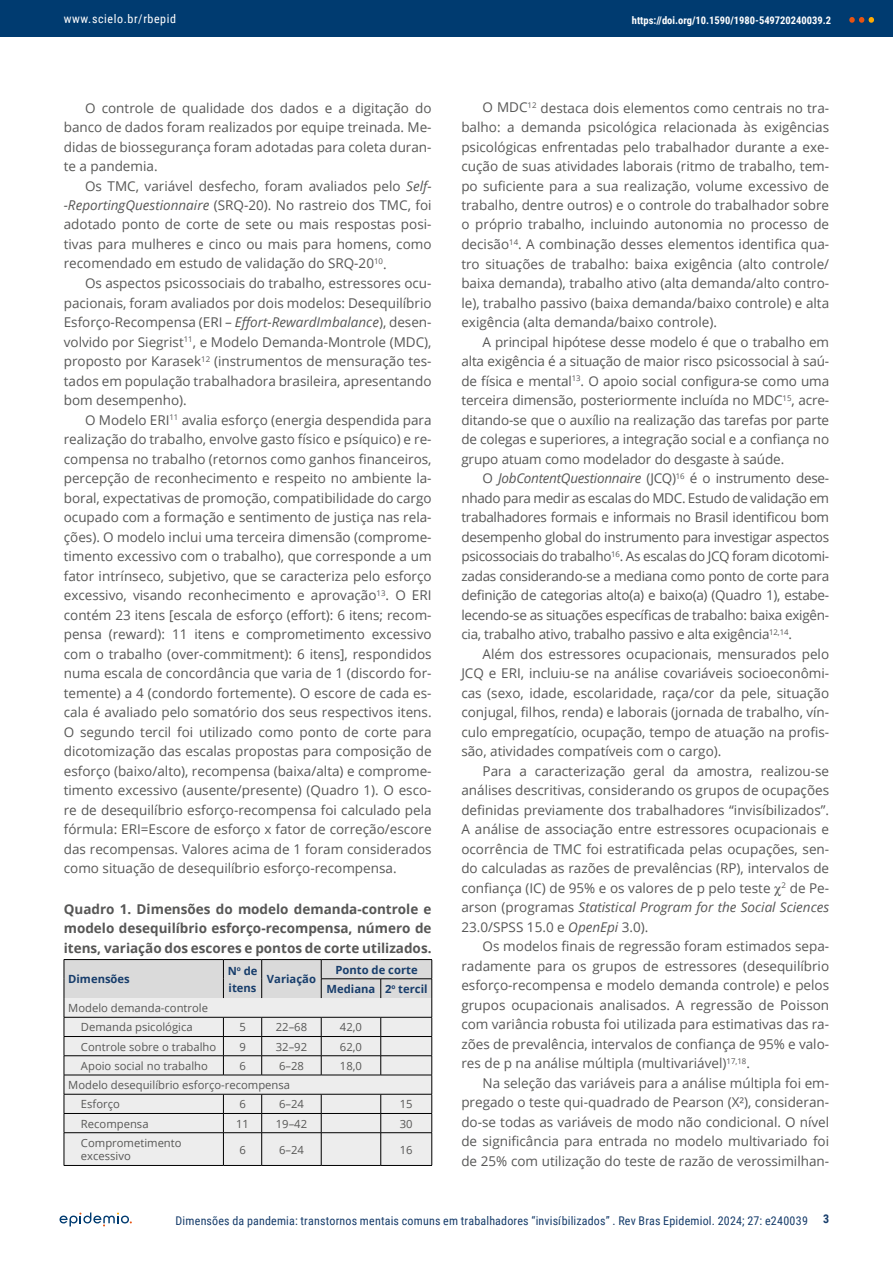
<style>
.page{position:relative;width:893px;height:1263px;background:#fff}
.page>*{position:absolute;margin:0;border:0;box-sizing:border-box;transform-origin:0 0}
.t1{font:13.5px/19.5px "Open Sans";color:#575756;text-align:justify}
.t2{font:700 13.5px/19.5px "Open Sans";color:#575756;text-align:justify}
.t3{font:12px "Roboto Condensed";letter-spacing:.015em;color:#173d6b}
.t4{font:12px "Roboto Condensed";letter-spacing:.05em;color:#fff}
.t5{font:700 12px "Roboto Condensed";color:#173d6b}
.t6{font:11.25px/19.2px "Open Sans";color:#575756}
.t7{font:700 11.25px/16.8px "Open Sans";color:#173d6b}
.t8{font:700 10.5px "Roboto Condensed";color:#fff}
.s1{font-style:italic}
</style>
<div class="page">
<div style="left:0;top:0;width:893px;height:36px;background:#003b70"></div>
<svg style="left:849px;top:17px;width:25px;height:6px"></svg>
<svg style="left:60px;top:1212px;width:72px;height:14px"></svg>
<svg style="left:65px;top:1133px;width:367px;height:32px;background:#eaeaea"></svg>
<hr style="left:64px;top:1132px;width:159px;height:1px;background:#000">
<hr style="left:223px;top:1132px;width:39px;height:1px;background:#000">
<hr style="left:223px;top:1133px;width:1px;height:32px;background:#000">
<hr style="left:262px;top:1132px;width:59px;height:1px;background:#000">
<hr style="left:261px;top:1133px;width:1px;height:32px;background:#000">
<hr style="left:321px;top:1132px;width:60px;height:1px;background:#000">
<hr style="left:321px;top:1133px;width:1px;height:32px;background:#000">
<hr style="left:381px;top:1132px;width:51px;height:1px;background:#000">
<hr style="left:380px;top:1133px;width:1px;height:32px;background:#000">
<svg style="left:64px;top:959px;width:369px;height:173px;background:#dcdcdc"></svg>
<hr style="left:64px;top:1133px;width:1px;height:32px;background:#000">
<hr style="left:432px;top:1133px;width:1px;height:32px;background:#000">
<hr style="left:64px;top:1165px;width:159px;height:1px;background:#000">
<hr style="left:223px;top:1165px;width:39px;height:1px;background:#000">
<hr style="left:262px;top:1165px;width:59px;height:1px;background:#000">
<hr style="left:321px;top:1165px;width:60px;height:1px;background:#000">
<hr style="left:381px;top:1165px;width:51px;height:1px;background:#000">
<p class="t4" style="left:64px;top:10px;width:114px">www.scielo.br/rbepid</p>
<p class="t8" style="left:632px;top:12px;width:201px">https://doi.org/10.1590/1980-549720240039.2</p>
<p class="t1" style="left:64px;top:98px;width:369px;text-indent:21px">O controle de qualidade dos dados e a digitação do banco de dados foram realizados por equipe treinada. Me&shy;didas de biossegurança foram adotadas para coleta duran&shy;te a pandemia.</p>
<p class="t1" style="left:64px;top:175px;width:369px;text-indent:21px">Os TMC, variável desfecho, foram avaliados pelo <span class="s1">Self--ReportingQuestionnaire</span> (SRQ-20). No rastreio dos TMC, foi adotado ponto de corte de sete ou mais respostas posi&shy;tivas para mulheres e cinco ou mais para homens, como recomendado em estudo de validação do SRQ-20<sup>10</sup>.</p>
<p class="t1" style="left:64px;top:273px;width:369px;text-indent:21px">Os aspectos psicossociais do trabalho, estressores ocu&shy;pacionais, foram avaliados por dois modelos: Desequilíbrio Esforço-Recompensa (ERI – <span class="s1">Effort-RewardImbalance</span>), desen&shy;volvido por Siegrist<sup>11</sup>, e Modelo Demanda-Montrole (MDC), proposto por Karasek<sup>12</sup> (instrumentos de mensuração tes&shy;tados em população trabalhadora brasileira, apresentando bom desempenho).</p>
<p class="t1" style="left:64px;top:410px;width:369px;text-indent:21px">O Modelo ERI<sup>11</sup> avalia esforço (energia despendida para realização do trabalho, envolve gasto físico e psíquico) e re&shy;compensa no trabalho (retornos como ganhos financeiros, percepção de reconhecimento e respeito no ambiente la&shy;boral, expectativas de promoção, compatibilidade do cargo ocupado com a formação e sentimento de justiça nas rela&shy;ções). O modelo inclui uma terceira dimensão (comprome&shy;timento excessivo com o trabalho), que corresponde a um fator intrínseco, subjetivo, que se caracteriza pelo esforço excessivo, visando reconhecimento e aprovação<sup>13</sup>. O ERI contém 23 itens [escala de esforço (effort): 6 itens; recom&shy;pensa (reward): 11 itens e comprometimento excessivo com o trabalho (over-commitment): 6 itens], respondidos numa escala de concordância que varia de 1 (discordo for&shy;temente) a 4 (condordo fortemente). O escore de cada es&shy;cala é avaliado pelo somatório dos seus respectivos itens.<br>O segundo tercil foi utilizado como ponto de corte para dicotomização das escalas propostas para composição de esforço (baixo/alto), recompensa (baixa/alta) e comprome&shy;timento excessivo (ausente/presente) (Quadro 1). O esco&shy;re de desequilíbrio esforço-recompensa foi calculado pela fórmula: ERI=Escore de esforço x fator de correção/escore das recompensas. Valores acima de 1 foram considerados como situação de desequilíbrio esforço-recompensa.</p>
<p class="t2" style="left:64px;top:899px;width:369px">Quadro 1. Dimensões do modelo demanda-controle e modelo desequilíbrio esforço-recompensa, número de itens, variação dos escores e pontos de corte utilizados.</p>
<p class="t7" style="left:68px;top:970px;width:63px">Dimensões</p>
<p class="t7" style="left:228px;top:962px;width:31px">N<sup>o</sup> de itens</p>
<p class="t7" style="left:267px;top:970px;width:50px">Variação</p>
<p class="t7" style="left:327px;top:960px;width:102px;line-height:19.2px;text-align:center">Ponto de corte<br>Mediana 2<sup>o</sup> tercil</p>
<p class="t6" style="left:68px;top:998px;width:141px;text-align:center">Modelo demanda-controle<br>Demanda psicológica</p>
<p class="t6" style="left:239px;top:1017px;width:8px">5</p>
<p class="t6" style="left:276px;top:1017px;width:33px">22–68</p>
<p class="t6" style="left:340px;top:1017px;width:24px">42,0</p>
<p class="t6" style="left:81px;top:1037px;width:137px">Controle sobre o trabalho</p>
<p class="t6" style="left:239px;top:1037px;width:8px">9</p>
<p class="t6" style="left:276px;top:1037px;width:33px">32–92</p>
<p class="t6" style="left:340px;top:1037px;width:24px">62,0</p>
<p class="t6" style="left:81px;top:1056px;width:128px">Apoio social no trabalho</p>
<p class="t6" style="left:239px;top:1056px;width:8px">6</p>
<p class="t6" style="left:279px;top:1056px;width:26px">6–28</p>
<p class="t6" style="left:340px;top:1056px;width:24px">18,0</p>
<p class="t6" style="left:81px;top:1075px;width:211px;text-indent:-13px">Modelo desequilíbrio esforço-recompensa<br>Esforço</p>
<p class="t6" style="left:239px;top:1094px;width:8px">6</p>
<p class="t6" style="left:279px;top:1094px;width:26px">6–24</p>
<p class="t6" style="left:400px;top:1094px;width:14px">15</p>
<p class="t6" style="left:81px;top:1114px;width:69px">Recompensa</p>
<p class="t6" style="left:236px;top:1114px;width:14px">11</p>
<p class="t6" style="left:276px;top:1114px;width:33px">19–42</p>
<p class="t6" style="left:400px;top:1114px;width:14px">30</p>
<p class="t6" style="left:81px;top:1136px;width:102px;line-height:13.5px">Comprometimento excessivo</p>
<p class="t6" style="left:239px;top:1139px;width:8px">6</p>
<p class="t6" style="left:279px;top:1139px;width:26px">6–24</p>
<p class="t6" style="left:400px;top:1139px;width:14px">16</p>
<p class="t1" style="left:461px;top:98px;width:369px;text-indent:21px">O MDC<sup>12</sup> destaca dois elementos como centrais no tra&shy;balho: a demanda psicológica relacionada às exigências psicológicas enfrentadas pelo trabalhador durante a exe&shy;cução de suas atividades laborais (ritmo de trabalho, tem&shy;po suficiente para a sua realização, volume excessivo de trabalho, dentre outros) e o controle do trabalhador sobre o próprio trabalho, incluindo autonomia no processo de decisão<sup>14</sup>. A combinação desses elementos identifica qua&shy;tro situações de trabalho: baixa exigência (alto controle/ baixa demanda), trabalho ativo (alta demanda/alto contro&shy;le), trabalho passivo (baixa demanda/baixo controle) e alta exigência (alta demanda/baixo controle).</p>
<p class="t1" style="left:461px;top:331px;width:369px;text-indent:21px">A principal hipótese desse modelo é que o trabalho em alta exigência é a situação de maior risco psicossocial à saú&shy;de física e mental<sup>13</sup>. O apoio social configura-se como uma terceira dimensão, posteriormente incluída no MDC<sup>15</sup>, acre&shy;ditando-se que o auxílio na realização das tarefas por parte de colegas e superiores, a integração social e a confiança no grupo atuam como modelador do desgaste à saúde.</p>
<p class="t1" style="left:461px;top:468px;width:369px;text-indent:21px">O <span class="s1">JobContentQuestionnaire</span> (JCQ)<sup>16</sup> é o instrumento dese&shy;nhado para medir as escalas do MDC. Estudo de validação em trabalhadores formais e informais no Brasil identificou bom desempenho global do instrumento para investigar aspectos psicossociais do trabalho<sup>16</sup>. As escalas do JCQ foram dicotomi&shy;zadas considerando-se a mediana como ponto de corte para definição de categorias alto(a) e baixo(a) (Quadro 1), estabe&shy;lecendo-se as situações específicas de trabalho: baixa exigên&shy;cia, trabalho ativo, trabalho passivo e alta exigência<sup>12,14</sup>.</p>
<p class="t1" style="left:461px;top:643px;width:369px;text-indent:21px">Além dos estressores ocupacionais, mensurados pelo JCQ e ERI, incluiu-se na análise covariáveis socioeconômi&shy;cas (sexo, idade, escolaridade, raça/cor da pele, situação conjugal, filhos, renda) e laborais (jornada de trabalho, vín&shy;culo empregatício, ocupação, tempo de atuação na profis&shy;são, atividades compatíveis com o cargo).</p>
<p class="t1" style="left:461px;top:760px;width:369px;text-indent:21px">Para a caracterização geral da amostra, realizou-se análises descritivas, considerando os grupos de ocupações definidas previamente dos trabalhadores “invisíbilizados”.<br>A análise de associação entre estressores ocupacionais e ocorrência de TMC foi estratificada pelas ocupações, sen&shy;do calculadas as razões de prevalências (RP), intervalos de confiança (IC) de 95% e os valores de p pelo teste <sup>2</sup> de Pe&shy;arson (programas <span class="s1">Statistical Program for the Social Sciences </span>23.0/SPSS 15.0 e <span class="s1">OpenEpi</span> 3.0).</p>
<p class="t1" style="left:461px;top:936px;width:369px;text-indent:21px">Os modelos finais de regressão foram estimados sepa&shy;radamente para os grupos de estressores (desequilíbrio esforço-recompensa e modelo demanda controle) e pelos grupos ocupacionais analisados. A regressão de Poisson com variância robusta foi utilizada para estimativas das ra&shy;zões de prevalência, intervalos de confiança de 95% e valo&shy;res de p na análise múltipla (multivariável)<sup>17,18</sup>.</p>
<p class="t1" style="left:461px;top:1072px;width:369px;text-indent:21px">Na seleção das variáveis para a análise múltipla foi em&shy;pregado o teste qui-quadrado de Pearson (X²), consideran&shy;do-se todas as variáveis de modo não condicional. O nível de significância para entrada no modelo multivariado foi de 25% com utilização do teste de razão de verossimilhan-</p>
<p class="t3" style="left:176px;top:1212px;width:634px">Dimensões da pandemia: transtornos mentais comuns em trabalhadores “invisíbilizados” . Rev Bras Epidemiol. 2024; 27: e240039</p>
<p class="t5" style="left:823px;top:1211px;width:8px">3</p>
</div>
